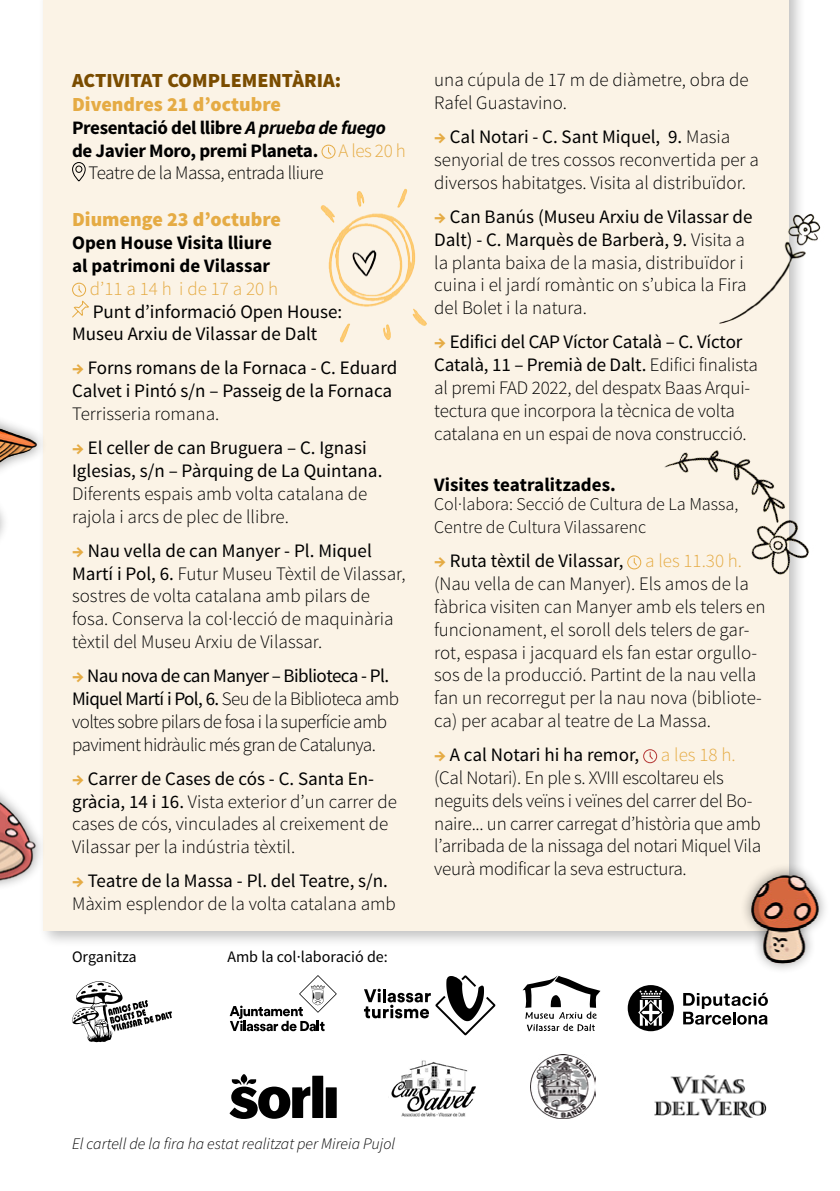
<style>
.page{position:relative;width:840px;height:1191px;background:#fff}
.page>*{position:absolute;margin:0;border:0;box-sizing:border-box;transform-origin:0 0}
.t1{font:900 20px "Source Sans Pro";color:#e5ab44}
.t2{font:900 20px "Source Sans Pro";color:#7a4c00}
.t3{font:300 19px/22.8px "Source Sans Pro";color:#000}
.t4{font:19px/22.8px "Source Sans Pro";color:#000}
.t5{font:300 19px/22.8px "Source Sans Pro";letter-spacing:-.03em;color:#000}
.t6{font:700 19px "Source Sans Pro";letter-spacing:-.02em;color:#000}
.t7{font:700 19px/22.8px "Source Sans Pro";color:#000}
.t8{font:300 19px "Source Sans Pro";letter-spacing:-.025em;color:#000}
.t9{font:300 19px "Source Sans Pro";color:#e5ab44}
.t10{font:300 18px/22.8px "Source Sans Pro";color:#000}
.t11{font:italic 300 16px "Source Sans Pro";color:#000}
.t12{font:16px "Source Sans Pro";color:#000}
.s1{font-style:italic}
.s2{font-weight:300;color:#e5ab44}
.s3{font-weight:700;color:#e5ab44}
.s4{font-weight:400}
.s5{color:#e5ab44}
</style>
<div class="page">
<div style="left:37px;top:0;width:769px;height:948px;background:#000;opacity:.25"></div>
<div style="left:44px;top:0;width:744px;height:930px;background:#fbf3e6"></div>
<svg style="left:321px;top:144px;width:15px;height:15px"></svg>
<svg style="left:72px;top:162px;width:14px;height:20px"></svg>
<svg style="left:72px;top:282px;width:17px;height:36px"></svg>
<svg style="left:643px;top:749px;width:14px;height:14px"></svg>
<div style="left:0;top:400px;width:49px;height:158px;background:#000;opacity:.45"></div>
<img style="left:0;top:405px;width:44px;height:151px">
<img style="left:320px;top:188px;width:107px;height:155px">
<img style="left:0;top:731px;width:89px;height:217px">
<img style="left:627px;top:405px;width:182px;height:189px">
<img style="left:719px;top:206px;width:102px;height:126px">
<div style="left:738px;top:862px;width:92px;height:112px;background:#000;opacity:.45"></div>
<img style="left:741px;top:861px;width:89px;height:113px">
<svg style="left:72px;top:981px;width:100px;height:61px"></svg>
<svg style="left:522px;top:975px;width:78px;height:56px"></svg>
<svg style="left:683px;top:992px;width:84px;height:32px"></svg>
<svg style="left:627px;top:985px;width:46px;height:46px"></svg>
<svg style="left:229px;top:975px;width:107px;height:56px"></svg>
<svg style="left:229px;top:1074px;width:107px;height:45px"></svg>
<img style="left:391px;top:1060px;width:85px;height:57px">
<svg style="left:364px;top:975px;width:131px;height:60px"></svg>
<img style="left:530px;top:1054px;width:65px;height:65px">
<img style="left:654px;top:1074px;width:113px;height:44px">
<p class="t2" style="left:72px;top:67px;width:270px">ACTIVITAT COMPLEMENTÀRIA:</p>
<p class="t1" style="left:72px;top:91px;width:210px">Divendres 21 d’octubre</p>
<p class="t6" style="left:72px;top:115px;width:315px">Presentació del llibre <span class="s1">A prueba de fuego</span></p>
<p class="t6" style="left:72px;top:138px;width:335px">de Javier Moro, premi Planeta. <span class="s2">A les 20 h</span></p>
<p class="t8" style="left:88px;top:162px;width:237px">Teatre de la Massa, entrada lliure</p>
<p class="t1" style="left:72px;top:207px;width:210px">Diumenge 23 d’octubre</p>
<p class="t7" style="left:72px;top:232px;width:201px">Open House Visita lliure al patrimoni de Vilassar</p>
<p class="t9" style="left:90px;top:277px;width:190px">d’11 a 14 h i de 17 a 20 h</p>
<p class="t4" style="left:72px;top:300px;width:271px;text-indent:21px">Punt d’informació Open House:<br>Museu Arxiu de Vilassar de Dalt</p>
<p class="t4" style="left:72px;top:357px;width:326px"><span class="s3">→</span> Forns romans de la Fornaca - C. Eduard<br>Calvet i Pintó s/n – Passeig de la Fornaca</p>
<p class="t3" style="left:72px;top:402px;width:149px">Terrisseria romana.</p>
<p class="t4" style="left:72px;top:437px;width:311px"><span class="s3">→</span> El celler de can Bruguera – C. Ignasi<br>Iglesias, s/n – Pàrquing de La Quintana.</p>
<p class="t3" style="left:72px;top:482px;width:296px">Diferents espais amb volta catalana de rajola i arcs de plec de llibre.</p>
<p class="t3" style="left:72px;top:539px;width:335px"><span class="s3">→</span> <span class="s4">Nau vella de can Manyer - Pl. Miquel Martí i Pol, 6.</span> Futur Museu Tèxtil de Vilassar, sostres de volta catalana amb pilars de fosa. Conserva la col·lecció de maquinària tèxtil del Museu Arxiu de Vilassar.</p>
<p class="t5" style="left:72px;top:664px;width:328px"><span class="s3">→</span> <span class="s4">Nau nova de can Manyer – Biblioteca - Pl.<br>Miquel Martí i Pol, 6.</span> Seu de la Biblioteca amb voltes sobre pilars de fosa i la superfície amb paviment hidràulic més gran de Catalunya.</p>
<p class="t3" style="left:72px;top:767px;width:326px"><span class="s3">→</span> <span class="s4">Carrer de Cases de cós - C. Santa En&shy;gràcia, 14 i 16.</span> Vista exterior d’un carrer de cases de cós, vinculades al creixement de Vilassar per la indústria tèxtil.</p>
<p class="t3" style="left:72px;top:869px;width:325px"><span class="s3">→</span> <span class="s4">Teatre de la Massa - Pl. del Teatre, s/n.<br></span>Màxim esplendor de la volta catalana amb</p>
<p class="t12" style="left:72px;top:946px;width:66px">Organitza</p>
<p class="t12" style="left:227px;top:946px;width:162px">Amb la col·laboració de:</p>
<p class="t3" style="left:434px;top:69px;width:316px">una cúpula de 17 m de diàmetre, obra de<br>Rafel Guastavino.</p>
<p class="t3" style="left:434px;top:126px;width:326px"><span class="s3">→</span> <span class="s4">Cal Notari - C. Sant Miquel, 9.</span> Masia senyorial de tres cossos reconvertida per a diversos habitatges. Visita al distribuïdor.</p>
<p class="t3" style="left:434px;top:205px;width:320px"><span class="s3">→</span> <span class="s4">Can Banús (Museu Arxiu de Vilassar de Dalt) - C. Marquès de Barberà, 9.</span> Visita a la planta baixa de la masia, distribuïdor i cuina i el jardí romàntic on s’ubica la Fira del Bolet i la natura.</p>
<p class="t3" style="left:434px;top:331px;width:325px"><span class="s3">→</span> <span class="s4">Edifici del CAP Víctor Català – C. Víctor Català, 11 – Premià de Dalt.</span> Edifici finalista al premi FAD 2022, del despatx Baas Arqui&shy;tectura que incorpora la tècnica de volta catalana en un espai de nova construcció.</p>
<p class="t7" style="left:434px;top:473px;width:183px">Visites teatralitzades.</p>
<p class="t10" style="left:434px;top:493px;width:305px">Col·labora: Secció de Cultura de La Massa,<br>Centre de Cultura Vilassarenc</p>
<p class="t3" style="left:434px;top:550px;width:333px"><span class="s3">→</span> <span class="s4">Ruta tèxtil de Vilassar,</span> <span class="s5">a les 11.30 h. </span>(Nau vella de can Manyer). Els amos de la fàbrica visiten can Manyer amb els telers en funcionament, el soroll dels telers de gar&shy;rot, espasa i jacquard els fan estar orgullo&shy;sos de la producció. Partint de la nau vella fan un recorregut per la nau nova (bibliote&shy;ca) per acabar al teatre de La Massa.</p>
<p class="t3" style="left:434px;top:743px;width:328px"><span class="s3">→</span> <span class="s4">A cal Notari hi ha remor,</span> <span class="s5">a les 18 h. </span>(Cal Notari). En ple s. XVIII escoltareu els neguits dels veïns i veïnes del carrer del Bo&shy;naire... un carrer carregat d’història que amb l’arribada de la nissaga del notari Miquel Vila veurà modificar la seva estructura.</p>
<p class="t11" style="left:72px;top:1134px;width:324px">El cartell de la fira ha estat realitzat per Mireia Pujol</p>
</div>
